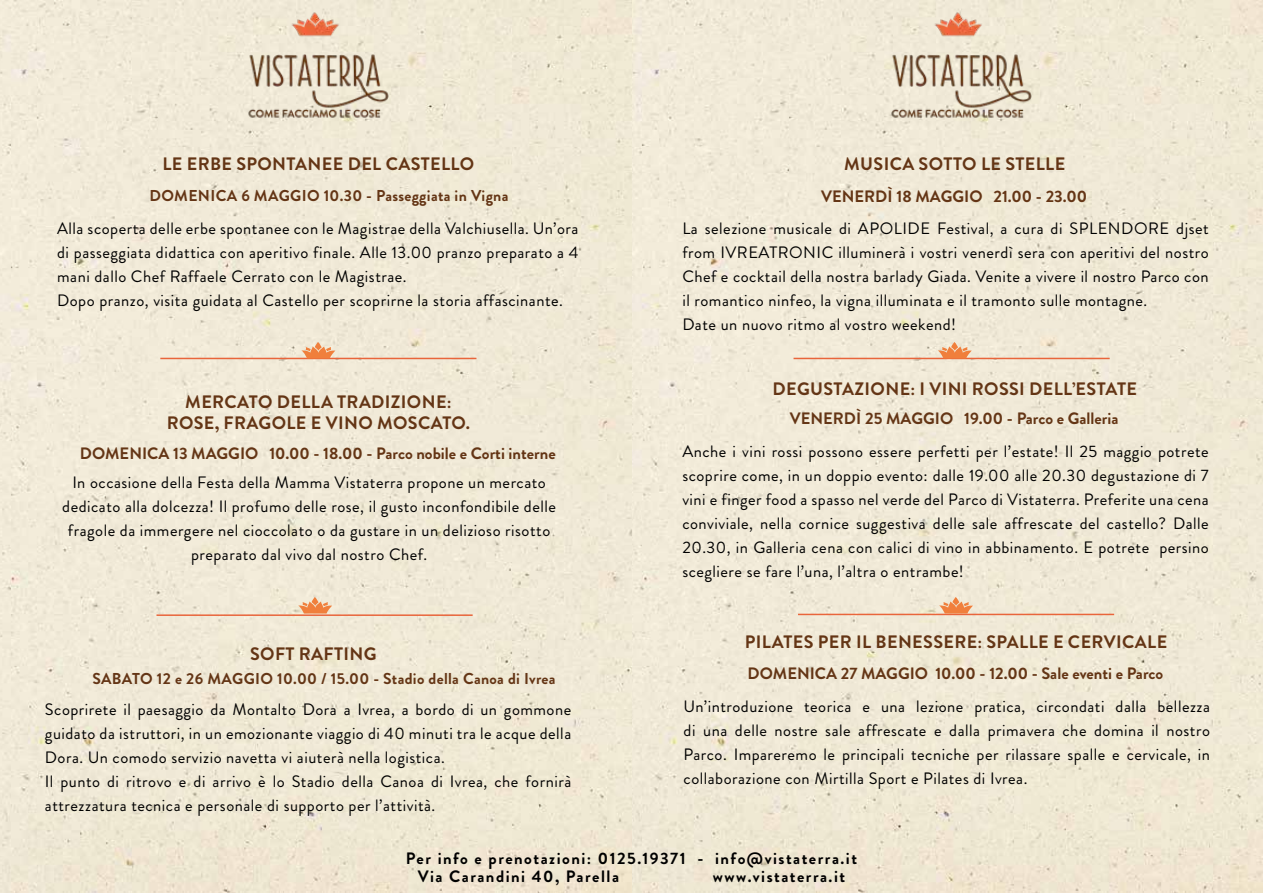
<style>
.page{position:relative;width:1263px;height:893px;background:#f0ead7}
.page>*{position:absolute;margin:0;border:0;box-sizing:border-box;transform-origin:0 0}
.t1{font:700 18px/21.6px "Brandon Grotesque";letter-spacing:.02em;color:#643515;text-align:center}
.t2{font:16.5px/24px "Brandon Grotesque";letter-spacing:.03em;color:#000}
.t3{font:700 16.5px "Brandon Grotesque";color:#643515}
.t4{font:700 16.5px/18px "Brandon Grotesque";letter-spacing:.09em;color:#000}
.t5{font:700 15.75px "Brandon Grotesque";letter-spacing:.02em;color:#643515}
</style>
<div class="page">
<img style="left:245px;top:8px;width:145px;height:113px">
<img style="left:889px;top:8px;width:144px;height:113px">
<hr style="left:160px;top:358px;width:316px;height:1px;background:#e9653b">
<hr style="left:156px;top:614px;width:317px;height:2px;background:#e9653b">
<hr style="left:798px;top:614px;width:316px;height:1px;background:#e9653b">
<hr style="left:793px;top:358px;width:317px;height:1px;background:#e9653b">
<svg style="left:301px;top:342px;width:34px;height:16px"></svg>
<svg style="left:938px;top:342px;width:34px;height:16px"></svg>
<svg style="left:298px;top:597px;width:34px;height:16px"></svg>
<svg style="left:939px;top:597px;width:34px;height:16px"></svg>
<p class="t1" style="left:162px;top:154px;width:313px">LE ERBE SPONTANEE DEL CASTELLO</p>
<p class="t1" style="left:844px;top:154px;width:223px">MUSICA SOTTO LE STELLE</p>
<p class="t5" style="left:149px;top:185px;width:361px">DOMENICA 6 MAGGIO 10.30 - Passeggiata in Vigna</p>
<p class="t2" style="left:57px;top:217px;width:523px">Alla scoperta delle erbe spontanee con le Magistrae della Valchiusella. Un’ora di passeggiata didattica con aperitivo finale. Alle 13.00 pranzo preparato a 4 mani dallo Chef Raffaele Cerrato con le Magistrae.<br>Dopo pranzo, visita guidata al Castello per scoprirne la storia affascinante.</p>
<p class="t1" style="left:167px;top:391px;width:305px">MERCATO DELLA TRADIZIONE:<br>ROSE, FRAGOLE E VINO MOSCATO.</p>
<p class="t3" style="left:80px;top:442px;width:477px">DOMENICA 13 MAGGIO 10.00 - 18.00 - Parco nobile e Corti interne</p>
<p class="t2" style="left:62px;top:471px;width:495px;text-align:center">In occasione della Festa della Mamma Vistaterra propone un mercato dedicato alla dolcezza! Il profumo delle rose, il gusto inconfondibile delle fragole da immergere nel cioccolato o da gustare in un delizioso risotto preparato dal vivo dal nostro Chef.</p>
<p class="t1" style="left:250px;top:643px;width:128px">SOFT RAFTING</p>
<p class="t5" style="left:92px;top:667px;width:465px">SABATO 12 e 26 MAGGIO 10.00 / 15.00 - Stadio della Canoa di Ivrea</p>
<p class="t2" style="left:45px;top:697px;width:528px">Scoprirete il paesaggio da Montalto Dora a Ivrea, a bordo di un gommone guidato da istruttori, in un emozionante viaggio di 40 minuti tra le acque della Dora. Un comodo servizio navetta vi aiuterà nella logistica.<br>Il punto di ritrovo e di arrivo è lo Stadio della Canoa di Ivrea, che fornirà attrezzatura tecnica e personale di supporto per l’attività.</p>
<p class="t3" style="left:821px;top:185px;width:267px">VENERDÌ 18 MAGGIO 21.00 - 23.00</p>
<p class="t2" style="left:682px;top:217px;width:528px">La selezione musicale di APOLIDE Festival, a cura di SPLENDORE djset from IVREATRONIC illuminerà i vostri venerdì sera con aperitivi del nostro Chef e cocktail della nostra barlady Giada. Venite a vivere il nostro Parco con il romantico ninfeo, la vigna illuminata e il tramonto sulle montagne.<br>Date un nuovo ritmo al vostro weekend!</p>
<p class="t1" style="left:772px;top:378px;width:366px">DEGUSTAZIONE: I VINI ROSSI DELL’ESTATE</p>
<p class="t3" style="left:790px;top:407px;width:330px">VENERDÌ 25 MAGGIO 19.00 - Parco e Galleria</p>
<p class="t2" style="left:682px;top:439px;width:528px;text-align:justify">Anche i vini rossi possono essere perfetti per l’estate! Il 25 maggio potrete scoprire come, in un doppio evento: dalle 19.00 alle 20.30 degustazione di 7 vini e finger food a spasso nel verde del Parco di Vistaterra. Preferite una cena conviviale, nella cornice suggestiva delle sale affrescate del castello? Dalle 20.30, in Galleria cena con calici di vino in abbinamento. E potrete persino scegliere se fare l’una, l’altra o entrambe!</p>
<p class="t1" style="left:745px;top:631px;width:424px">PILATES PER IL BENESSERE: SPALLE E CERVICALE</p>
<p class="t3" style="left:747px;top:662px;width:417px">DOMENICA 27 MAGGIO 10.00 - 12.00 - Sale eventi e Parco</p>
<p class="t2" style="left:684px;top:694px;width:528px;text-align:justify">Un’introduzione teorica e una lezione pratica, circondati dalla bellezza di una delle nostre sale affrescate e dalla primavera che domina il nostro Parco. Impareremo le principali tecniche per rilassare spalle e cervicale, in collaborazione con Mirtilla Sport e Pilates di Ivrea.</p>
<p class="t4" style="left:418px;top:849px;width:441px;text-indent:-12px">Per info e prenotazioni: 0125.19371 - info@vistaterra.it<br>Via Carandini 40, Parella</p>
<p class="t4" style="left:713px;top:867px;width:134px">www.vistaterra.it</p>
</div>
